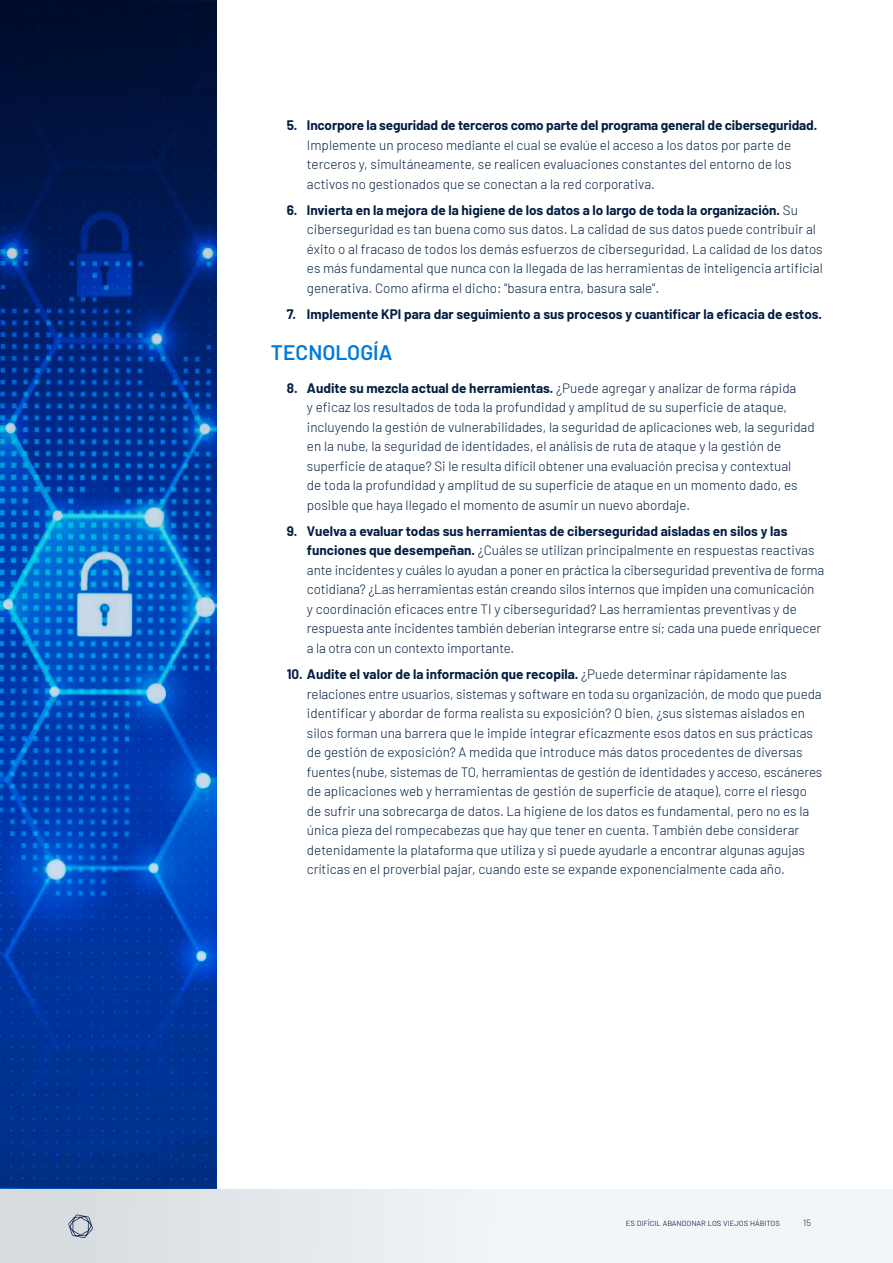
<style>
.page{position:relative;width:893px;height:1263px;background:#fff}
.page>*{position:absolute;margin:0;border:0;box-sizing:border-box;transform-origin:0 0}
.t1{font:600 21px "Barlow";color:#0079dd}
.t2{font:300 13.5px/19.5px "Barlow";color:#041e42}
.t3{font:700 13.5px "Barlow";letter-spacing:-.01em;color:#041e42}
.t4{font:300 9px "Barlow";color:#041e42}
.s1{font-weight:700}
</style>
<div class="page">
<div style="left:0;top:1189px;width:893px;height:74px;background:linear-gradient(to right,#d9dee3,#fbfdfe)"></div>
<svg style="left:68px;top:1214px;width:25px;height:24px"></svg>
<svg style="left:0;top:0;width:217px;height:1189px;background:#043a93"></svg>
<p class="t3" style="left:287px;top:115px;width:532px">5. Incorpore la seguridad de terceros como parte del programa general de ciberseguridad.</p>
<p class="t2" style="left:307px;top:134px;width:486px;text-align:justify">Implemente un proceso mediante el cual se evalúe el acceso a los datos por parte de terceros y, simultáneamente, se realicen evaluaciones constantes del entorno de los activos no gestionados que se conectan a la red corporativa.</p>
<p class="t2" style="left:307px;top:199px;width:517px;text-indent:-20px"><span class="s1">6. Invierta en la mejora de la higiene de los datos a lo largo de toda la organización.</span> Su ciberseguridad es tan buena como sus datos. La calidad de sus datos puede contribuir al éxito o al fracaso de todos los demás esfuerzos de ciberseguridad. La calidad de los datos es más fundamental que nunca con la llegada de las herramientas de inteligencia artificial generativa. Como afirma el dicho: "basura entra, basura sale".</p>
<p class="t3" style="left:287px;top:304px;width:537px">7. Implemente KPI para dar seguimiento a sus procesos y cuantificar la eficacia de estos.</p>
<h1 class="t1" style="left:271px;top:337px;width:123px">TECNOLOGÍA</h1>
<p class="t2" style="left:307px;top:377px;width:509px;text-indent:-20px"><span class="s1">8. Audite su mezcla actual de herramientas.</span> ¿Puede agregar y analizar de forma rápida<br>y eficaz los resultados de toda la profundidad y amplitud de su superficie de ataque, incluyendo la gestión de vulnerabilidades, la seguridad de aplicaciones web, la seguridad en la nube, la seguridad de identidades, el análisis de ruta de ataque y la gestión de superficie de ataque? Si le resulta difícil obtener una evaluación precisa y contextual<br>de toda la profundidad y amplitud de su superficie de ataque en un momento dado, es posible que haya llegado el momento de asumir un nuevo abordaje.</p>
<p class="t2" style="left:307px;top:520px;width:519px;text-indent:-20px"><span class="s1">9. Vuelva a evaluar todas sus herramientas de ciberseguridad aisladas en silos y las funciones que desempeñan.</span> ¿Cuáles se utilizan principalmente en respuestas reactivas ante incidentes y cuáles lo ayudan a poner en práctica la ciberseguridad preventiva de forma cotidiana? ¿Las herramientas están creando silos internos que impiden una comunicación<br>y coordinación eficaces entre TI y ciberseguridad? Las herramientas preventivas y de respuesta ante incidentes también deberían integrarse entre sí; cada una puede enriquecer a la otra con un contexto importante.</p>
<p class="t2" style="left:307px;top:664px;width:517px;text-indent:-20px"><span class="s1">10. Audite el valor de la información que recopila.</span> ¿Puede determinar rápidamente las relaciones entre usuarios, sistemas y software en toda su organización, de modo que pueda identificar y abordar de forma realista su exposición? O bien, ¿sus sistemas aislados en silos forman una barrera que le impide integrar eficazmente esos datos en sus prácticas de gestión de exposición? A medida que introduce más datos procedentes de diversas fuentes (nube, sistemas de TO, herramientas de gestión de identidades y acceso, escáneres de aplicaciones web y herramientas de gestión de superficie de ataque), corre el riesgo de sufrir una sobrecarga de datos. La higiene de los datos es fundamental, pero no es la única pieza del rompecabezas que hay que tener en cuenta. También debe considerar detenidamente la plataforma que utiliza y si puede ayudarle a encontrar algunas agujas críticas en el proverbial pajar, cuando este se expande exponencialmente cada año.</p>
<p class="t4" style="left:626px;top:1216px;width:156px">Es difícil abandonar los viejos hábitos</p>
<p class="t4" style="left:803px;top:1216px;width:9px">15</p>
</div>
